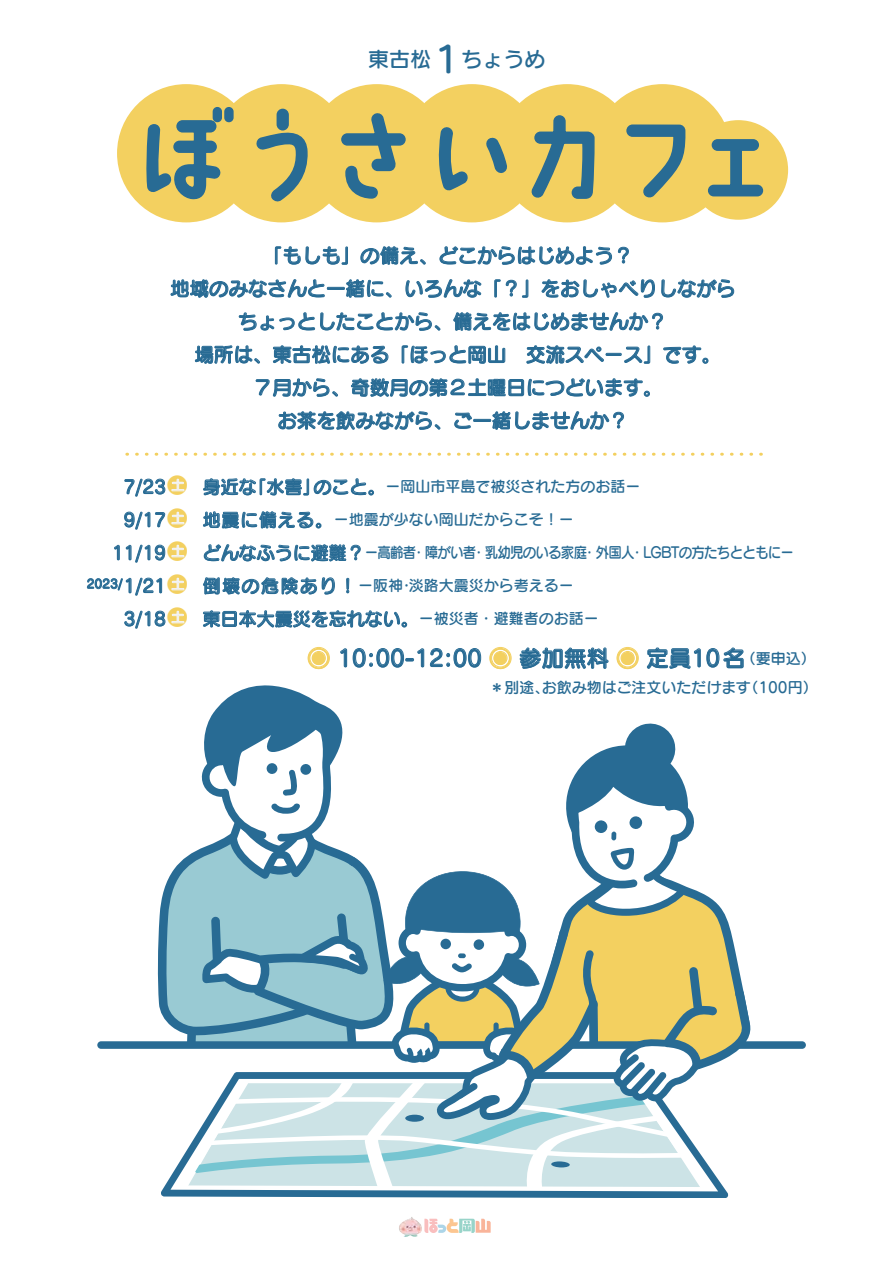
<style>
.page{position:relative;width:893px;height:1263px;background:#fff}
.page>*{position:absolute;margin:0;border:0;box-sizing:border-box;transform-origin:0 0}
.t1{font:100.8px "TA kokoro no 2";letter-spacing:-.08em;color:#286b94}
.t2{font:22.5px "Seurat Pro N DB";color:#286b94}
.t3{font:21px "Seurat Pro N DB";color:#286b94}
.t4{font:19.5px/33px "Seurat Pro N DB";color:#286b94;text-align:center}
.t5{font:18px "Seurat Pro N DB";color:#286b94}
.t6{font:15px "Seurat Pro N DB";color:#286b94}
.t7{font:15px "Seurat Pro N DB";letter-spacing:-.06em;color:#286b94;scale:.9 1}
.t8{font:12px "Seurat Pro N DB";color:#286b94}
.s1{font-size:36px}
.s2{font-size:18px}
.s3{font-size:21px;color:#f3d060}
.s4{font-size:13.5px;color:#f2f3f4}
.s5{font-size:15px}
.s6{color:#f3d060}
</style>
<div class="page">
<div style="left:117px;top:84px;width:138px;height:138px;background:#f3d060;border-radius:50%"></div>
<div style="left:212px;top:84px;width:139px;height:138px;background:#f3d060;border-radius:50%"></div>
<div style="left:308px;top:84px;width:138px;height:138px;background:#f3d060;border-radius:50%"></div>
<div style="left:403px;top:84px;width:138px;height:138px;background:#f3d060;border-radius:50%"></div>
<div style="left:498px;top:84px;width:138px;height:138px;background:#f3d060;border-radius:50%"></div>
<div style="left:593px;top:84px;width:138px;height:138px;background:#f3d060;border-radius:50%"></div>
<div style="left:688px;top:120px;width:100px;height:100px;background:#f3d060;border-radius:50%"></div>
<svg style="left:147px;top:107px;width:87px;height:93px"></svg>
<svg style="left:256px;top:108px;width:52px;height:94px"></svg>
<svg style="left:341px;top:113px;width:65px;height:86px"></svg>
<svg style="left:438px;top:127px;width:69px;height:64px"></svg>
<svg style="left:532px;top:115px;width:63px;height:84px"></svg>
<svg style="left:626px;top:124px;width:60px;height:74px"></svg>
<svg style="left:708px;top:139px;width:56px;height:58px"></svg>
<div style="left:97px;top:1041px;width:709px;height:8px;background:#286b94;border-radius:4px"></div>
<svg style="left:161px;top:1191px;width:567px;height:6px;background:#2c6e96"></svg>
<svg style="left:171px;top:246px;width:563px;height:151px"></svg>
<svg style="left:278px;top:411px;width:162px;height:19px"></svg>
<svg style="left:454px;top:413px;width:18px;height:16px"></svg>
<div style="left:473px;top:419px;width:18px;height:3px;border:1px solid #286b94"></div>
<svg style="left:492px;top:411px;width:132px;height:19px"></svg>
<svg style="left:125px;top:479px;width:40px;height:18px"></svg>
<svg style="left:172px;top:479px;width:12px;height:12px"></svg>
<svg style="left:203px;top:478px;width:171px;height:17px"></svg>
<svg style="left:124px;top:512px;width:41px;height:18px"></svg>
<svg style="left:172px;top:512px;width:12px;height:12px"></svg>
<svg style="left:203px;top:511px;width:118px;height:17px"></svg>
<svg style="left:114px;top:545px;width:6px;height:15px"></svg>
<svg style="left:126px;top:545px;width:39px;height:17px"></svg>
<svg style="left:172px;top:545px;width:12px;height:12px"></svg>
<svg style="left:204px;top:544px;width:157px;height:17px"></svg>
<svg style="left:172px;top:578px;width:12px;height:12px"></svg>
<svg style="left:203px;top:577px;width:132px;height:17px"></svg>
<svg style="left:346px;top:578px;width:3px;height:15px"></svg>
<svg style="left:124px;top:611px;width:41px;height:17px"></svg>
<svg style="left:172px;top:611px;width:12px;height:12px"></svg>
<svg style="left:203px;top:610px;width:204px;height:17px"></svg>
<svg style="left:424px;top:1219px;width:67px;height:14px"></svg>
<img style="left:399px;top:1217px;width:23px;height:20px">
<svg style="left:127px;top:453px;width:636px;height:3px"></svg>
<svg style="left:157px;top:647px;width:595px;height:544px"></svg>
<svg style="left:87px;top:577px;width:75px;height:18px"></svg>
<p class="t3" style="left:368px;top:45px;width:179px">東古松<span class="s1">１</span>ちょうめ</p>
<h1 class="t1" style="left:135px;top:105px;width:653px">ぼうさいカフェ</h1>
<p class="t4" style="left:170px;top:238px;width:567px">「もしも」の備え、どこからはじめよう？<br>地域のみなさんと一緒に、いろんな「？」をおしゃべりしながらちょっとしたことから、備えをはじめませんか？<br>場所は、東古松にある「ほっと岡山　交流スペース」です。<br>７月から、奇数月の第２土曜日につどいます。<br>お茶を飲みながら、ご一緒しませんか？</p>
<p class="t6" style="left:124px;top:477px;width:518px"><span class="s2">7/23</span><span class="s3">●</span><span class="s4">土</span><span class="s2">　身近な「水害」のこと。</span>ー岡山市平島で被災された方のお話ー</p>
<p class="t6" style="left:124px;top:510px;width:452px"><span class="s2">9/17</span><span class="s3">●</span><span class="s4">土</span> <span class="s2">地震に備える。</span>ー地震が少ない岡山だからこそ！ー</p>
<p class="t7" style="left:112px;top:543px;width:759px"><span class="s2">11/19</span><span class="s3">●</span><span class="s4">土</span><span class="s2">　どんなふうに避難？</span>ー高齢者・障がい者・乳幼児のいる家庭・外国人・LGBTの方たちとともにー</p>
<p class="t6" style="left:124px;top:576px;width:452px"><span class="s2">1/21</span><span class="s3">●</span><span class="s4">土</span> <span class="s2">倒壊の危険あり！</span>ー阪神・淡路大震災から考えるー</p>
<p class="t5" style="left:124px;top:607px;width:477px">3/18<span class="s3">●</span><sup>土</sup>　東日本大震災を忘れない。<span class="s5">ー被災者・避難者のお話ー</span></p>
<p class="t2" style="left:307px;top:643px;width:510px"><span class="s6">◉</span> 10:00-12:00 <span class="s6">◉</span> 参加無料 <span class="s6">◉</span> 定員10名<span class="s5">（要申込）</span></p>
<p class="t6" style="left:489px;top:677px;width:330px">＊別途、お飲み物はご注文いただけます（100円）</p>
<p class="t8" style="left:87px;top:576px;width:38px">2023/</p>
</div>
